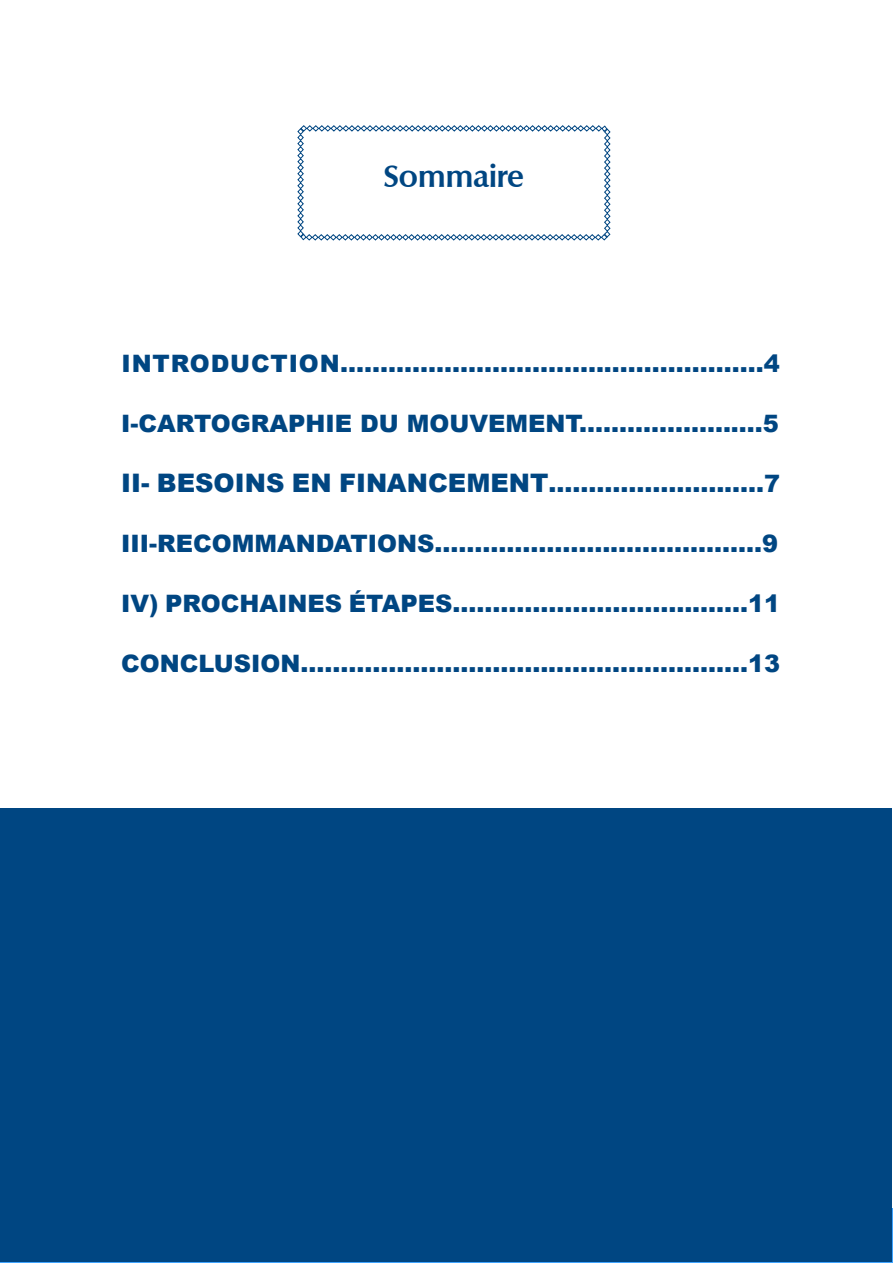
<style>
.page{position:relative;width:893px;height:1263px;background:#fff}
.page>*{position:absolute;margin:0;border:0;box-sizing:border-box;transform-origin:0 0}
.t1{font:700 30px "Eric Becker";color:#004682}
.t2{font:900 24px "Arial";color:#004682}
.t3{font:900 24px "Arial";letter-spacing:.035em;color:#004682}
.s1{font-size:25.5px}
</style>
<div class="page">
<div style="left:0;top:1209px;width:893px;height:54px;background:#3fa4fe"></div>
<svg style="left:297px;top:125px;width:314px;height:116px"></svg>
<div style="left:1px;top:809px;width:891px;height:453px;background:#004682"></div>
<p class="t1" style="left:384px;top:158px;width:142px">Sommaire</p>
<p class="t3" style="left:122px;top:346px;width:660px">INTRODUCTION.....................................................4</p>
<p class="t2" style="left:121px;top:406px;width:659px">I-CARTOGRAPHIE DU MOUVEMENT.......................5</p>
<p class="t2" style="left:121px;top:466px;width:661px"><span class="s1">II- BESOINS EN FINANCEMENT</span>...........................7</p>
<p class="t2" style="left:121px;top:526px;width:658px">III-RECOMMANDATIONS.........................................9</p>
<p class="t2" style="left:121px;top:586px;width:661px">IV) PROCHAINES ÉTAPES.....................................11</p>
<p class="t2" style="left:121px;top:646px;width:660px">CONCLUSION........................................................13</p>
</div>
